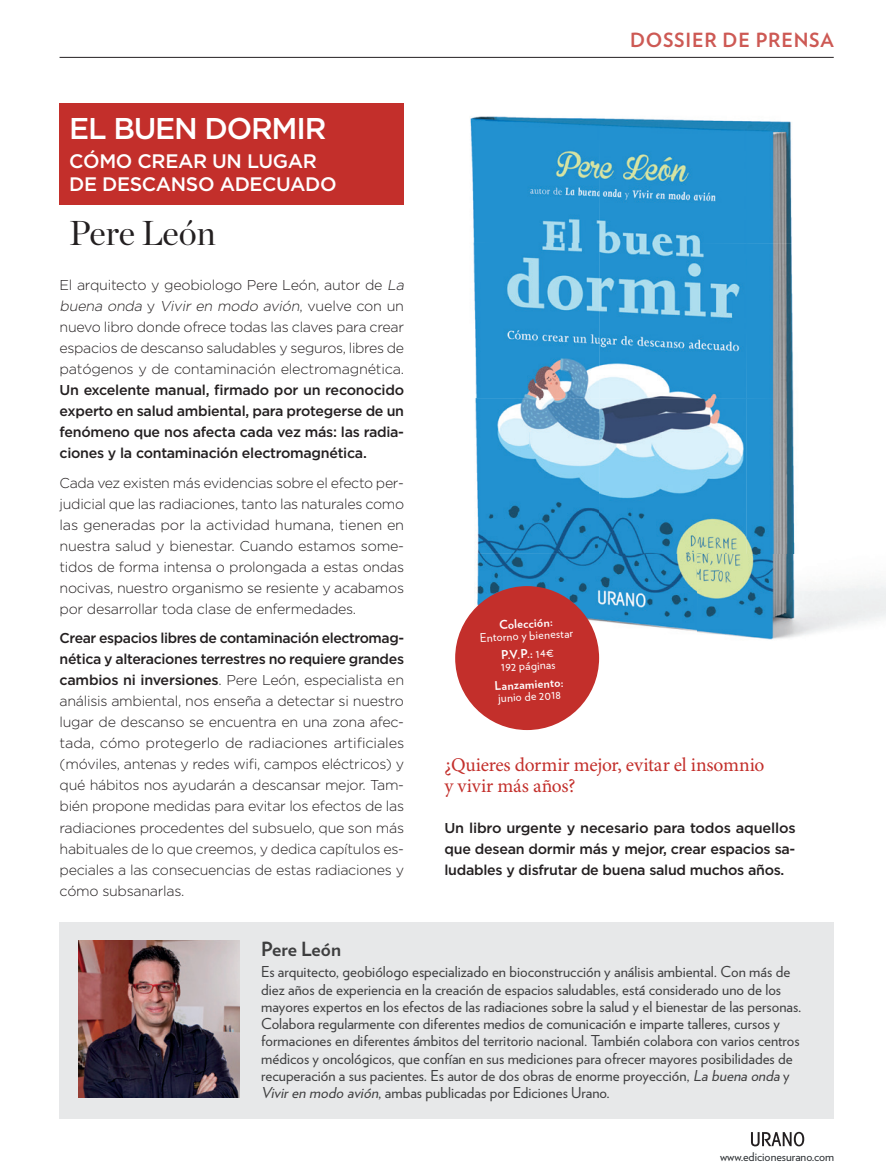
<style>
.page{position:relative;width:886px;height:1173px;background:#fff}
.page>*{position:absolute;margin:0;border:0;box-sizing:border-box;transform-origin:0 0}
.t1{font:34.5px "Chronicle Display";color:#231f20}
.t2{font:500 30px "Gotham HTF";letter-spacing:-.04em;color:#fff}
.t3{font:19.5px/21px "Minion Pro";letter-spacing:-.01em;color:#c32f2b}
.t4{font:500 19.5px/22.5px "Gotham HTF";letter-spacing:-.02em;color:#fff}
.t5{font:700 19.5px "Verlag";letter-spacing:.04em;color:#cd5954}
.t6{font:700 19.5px "Verlag";letter-spacing:-.005em;color:#3e3e3f}
.t7{font:15px/17.2px "Verlag";color:#3e3e3f}
.t8{font:300 14.25px/21px "Gotham";letter-spacing:-.02em;color:#231f20;text-align:justify}
.t9{font:500 14.25px/21px "Gotham";letter-spacing:-.02em;color:#231f20;text-align:justify}
.t10{font:12px/18.5px "Verlag";color:#fff;text-align:center}
.t11{font:700 12px "Verlag";color:#fff}
.t12{font:12px "Verlag";color:#2c3033}
.s1{font-style:italic}
.s2{font-weight:500}
.s3{font-weight:700}
</style>
<div class="page">
<hr style="left:60px;top:57px;width:773px;height:1px;background:#231f20">
<div style="left:60px;top:922px;width:773px;height:196px;background:#e7e8e9"></div>
<img style="left:470px;top:116px;width:322px;height:126px">
<img style="left:455px;top:242px;width:431px;height:415px">
<div style="left:60px;top:103px;width:343px;height:102px;background:#c32f2b"></div>
<div style="left:455px;top:586px;width:144px;height:144px;background:#c32f2b;border-radius:50%"></div>
<svg style="left:751px;top:1131px;width:53px;height:15px"></svg>
<img style="left:79px;top:940px;width:161px;height:157px">
<h2 class="t2" style="left:69px;top:111px;width:259px">EL BUEN DORMIR</h2>
<h3 class="t4" style="left:69px;top:150px;width:269px">CÓMO CREAR UN LUGAR<br>DE DESCANSO ADECUADO</h3>
<h1 class="t1" style="left:69px;top:207px;width:148px">Pere León</h1>
<p class="t8" style="left:60px;top:274px;width:349px;text-align:left">El arquitecto y geobiologo Pere León, autor de <span class="s1">La buena onda</span> y <span class="s1">Vivir en modo avión</span>, v u e l ve c o n u n nuevo libro donde ofrece todas las claves para crear espacios de descanso saludables y seguros, libres de patógenos y de contaminación electromagnética.</p>
<p class="t9" style="left:60px;top:379px;width:346px">Un excelente manual, firmado por un reconocido experto en salud ambiental, para protegerse de un fenómeno que nos afecta cada vez más: las radia&shy;ciones y la contaminación electromagnética.</p>
<p class="t8" style="left:60px;top:472px;width:346px">Cada vez existen más evidencias sobre el efecto per&shy;judicial que las radiaciones, tanto las naturales como las generadas por la actividad humana, tienen en nuestra salud y bienestar. Cuando estamos some&shy;tidos de forma intensa o prolongada a estas ondas nocivas, nuestro organismo se resiente y acabamos por desarrollar toda clase de enfermedades.</p>
<p class="t8" style="left:60px;top:627px;width:346px"><span class="s2">Crear espacios libres de contaminación electromag&shy;nética y alteraciones terrestres no requiere grandes cambios ni inversiones</span>. Pere León, especialista en análisis ambiental, nos enseña a detectar si nuestro lugar de descanso se encuentra en una zona afec&shy;tada, cómo protegerlo de radiaciones artificiales (móviles, antenas y redes wifi, campos eléctricos) y qué hábitos nos ayudarán a descansar mejor. Tam&shy;bién propone medidas para evitar los efectos de las radiaciones procedentes del subsuelo, que son más habituales de lo que creemos, y dedica capítulos es&shy;peciales a las consecuencias de estas radiaciones y cómo subsanarlas.</p>
<h3 class="t5" style="left:630px;top:25px;width:205px">DOSSIER DE PRENSA</h3>
<p class="t11" style="left:498px;top:615px;width:55px;rotate:-3deg">Colección:</p>
<p class="t10" style="left:479px;top:628px;width:95px;rotate:-3deg">Entorno y bienestar<br><span class="s3">P.V.P.:</span> 14€</p>
<p class="t10" style="left:500px;top:657px;width:56px;rotate:-3deg">192 páginas</p>
<p class="t11" style="left:494px;top:676px;width:70px;rotate:-3deg">Lanzamiento:</p>
<p class="t10" style="left:498px;top:687px;width:64px;rotate:-3deg">junio de 2018</p>
<h3 class="t3" style="left:444px;top:755px;width:321px">¿Quieres dormir mejor, evitar el insomnio y vivir más años?</h3>
<p class="t9" style="left:444px;top:817px;width:352px">Un libro urgente y necesario para todos aquellos que desean dormir más y mejor, crear espacios sa&shy;ludables y disfrutar de buena salud muchos años.</p>
<h3 class="t6" style="left:261px;top:933px;width:81px">Pere León</h3>
<p class="t7" style="left:261px;top:962px;width:541px">Es arquitecto, geobiólogo especializado en bioconstrucción y análisis ambiental. Con más de diez años de experiencia en la creación de espacios saludables, está considerado uno de los mayores expertos en los efectos de las radiaciones sobre la salud y el bienestar de las personas.<br>Colabora regularmente con diferentes medios de comunicación e imparte talleres, cursos y formaciones en diferentes ámbitos del territorio nacional. También colabora con varios centros médicos y oncológicos, que confían en sus mediciones para ofrecer mayores posibilidades de recuperación a sus pacientes. Es autor de dos obras de enorme proyección, <span class="s1">Labuenaonda</span>y <span class="s1">Viviren modo avión</span>, ambas publicadas por Ediciones Urano.</p>
<p class="t12" style="left:720px;top:1147px;width:116px">www.edicionesurano.com</p>
</div>
